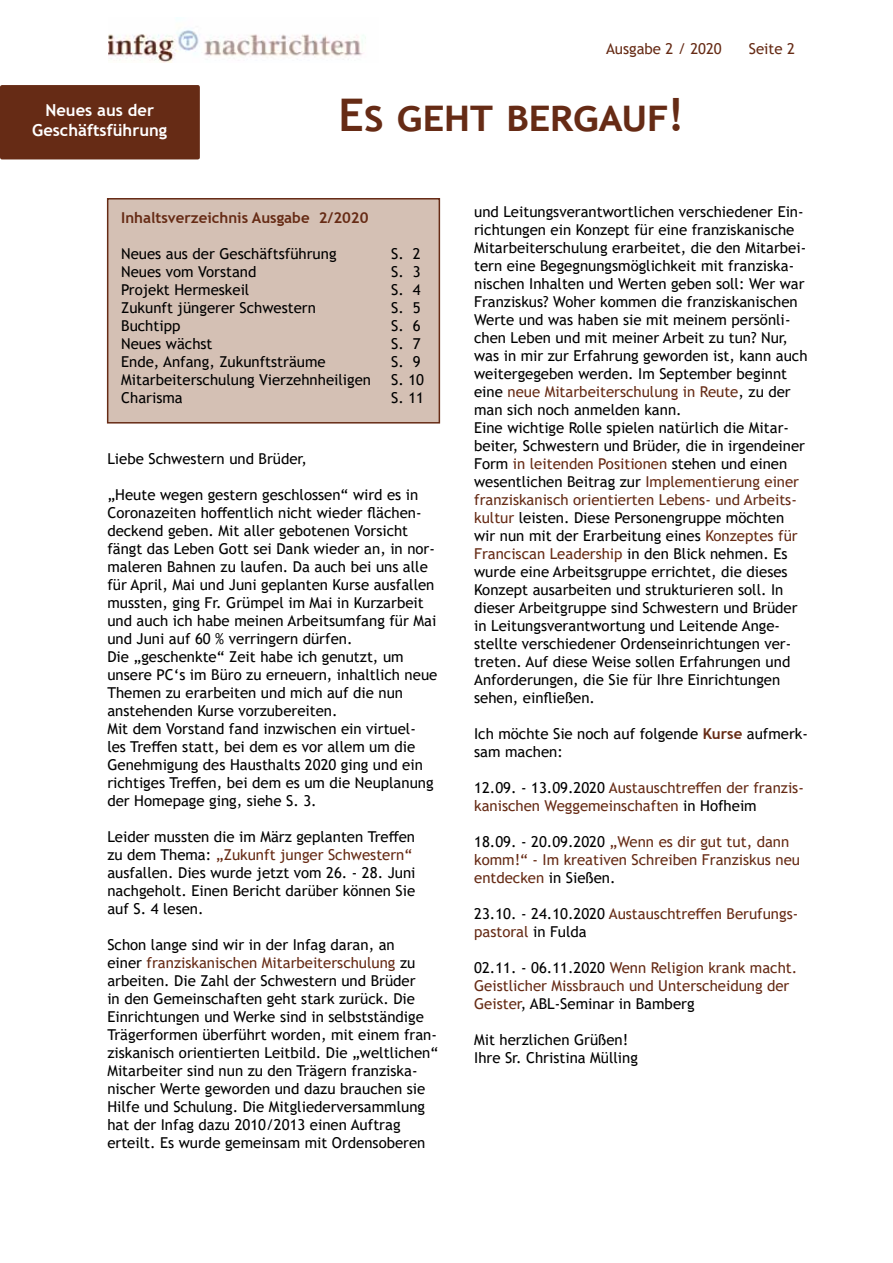
<style>
.page{position:relative;width:893px;height:1263px;background:#fff}
.page>*{position:absolute;margin:0;border:0;box-sizing:border-box;transform-origin:0 0}
.t1{font:700 45px "Trebuchet MS";color:#662b15}
.t2{font:700 16.5px/19.8px "Trebuchet MS";color:#fff;text-align:center}
.t3{font:15px/18px "Trebuchet MS";color:#000}
.t4{font:15px/18px "Trebuchet MS";color:#662b15}
.t5{font:700 15px "Trebuchet MS";color:#662b15}
.s1{color:#662b15}
.s2{font-weight:700;color:#662b15}
.s3{color:#000}
</style>
<div class="page">
<div style="left:0;top:85px;width:200px;height:74px;background:#662b15;border-radius:2px"></div>
<img style="left:108px;top:29px;width:258px;height:33px">
<div style="left:108px;top:199px;width:331px;height:224px;background:#d4c0b4"></div>
<div style="left:107px;top:198px;width:333px;height:225px;border:2px solid #662b15"></div>
<p class="t2" style="left:32px;top:100px;width:136px">Neues aus der<br>Geschäftsführung</p>
<p class="t4" style="left:606px;top:40px;width:117px">Ausgabe 2 / 2020</p>
<p class="t4" style="left:749px;top:40px;width:48px">Seite 2</p>
<h1 class="t1" style="left:338px;top:87px;width:347px">Es geht bergauf!</h1>
<p class="t5" style="left:121px;top:209px;width:249px">Inhaltsverzeichnis Ausgabe 2/2020</p>
<p class="t3" style="left:121px;top:245px;width:217px">Neues aus der Geschäftsführung</p>
<p class="t3" style="left:391px;top:245px;width:31px">S. 2</p>
<p class="t3" style="left:121px;top:263px;width:137px">Neues vom Vorstand</p>
<p class="t3" style="left:391px;top:263px;width:31px">S. 3</p>
<p class="t3" style="left:121px;top:281px;width:130px">Projekt Hermeskeil</p>
<p class="t3" style="left:391px;top:281px;width:31px">S. 4</p>
<p class="t3" style="left:121px;top:299px;width:196px">Zukunft jüngerer Schwestern</p>
<p class="t3" style="left:391px;top:299px;width:31px">S. 5</p>
<p class="t3" style="left:121px;top:317px;width:61px">Buchtipp</p>
<p class="t3" style="left:391px;top:317px;width:31px">S. 6</p>
<p class="t3" style="left:121px;top:335px;width:93px">Neues wächst</p>
<p class="t3" style="left:391px;top:335px;width:31px">S. 7</p>
<p class="t3" style="left:121px;top:353px;width:206px">Ende, Anfang, Zukunftsträume</p>
<p class="t3" style="left:391px;top:353px;width:31px">S. 9</p>
<p class="t3" style="left:121px;top:371px;width:251px">Mitarbeiterschulung Vierzehnheiligen</p>
<p class="t3" style="left:391px;top:371px;width:34px">S. 10</p>
<p class="t3" style="left:121px;top:389px;width:63px">Charisma</p>
<p class="t3" style="left:391px;top:389px;width:34px">S. 11</p>
<p class="t3" style="left:107px;top:450px;width:201px">Liebe Schwestern und Brüder,</p>
<p class="t3" style="left:107px;top:486px;width:331px">„Heute wegen gestern geschlossen“ wird es in Coronazeiten hoffentlich nicht wieder flächen&shy;deckend geben. Mit aller gebotenen Vorsicht fängt das Leben Gott sei Dank wieder an, in nor&shy;maleren Bahnen zu laufen. Da auch bei uns alle für April, Mai und Juni geplanten Kurse ausfallen mussten, ging Fr. Grümpel im Mai in Kurzarbeit und auch ich habe meinen Arbeitsumfang für Mai und Juni auf 60 % verringern dürfen.<br>Die „geschenkte“ Zeit habe ich genutzt, um unsere PC‘s im Büro zu erneuern, inhaltlich neue Themen zu erarbeiten und mich auf die nun anstehenden Kurse vorzubereiten.<br>Mit dem Vorstand fand inzwischen ein virtuel&shy;les Treffen statt, bei dem es vor allem um die Genehmigung des Hausthalts 2020 ging und ein richtiges Treffen, bei dem es um die Neuplanung der Homepage ging, siehe S. 3.</p>
<p class="t3" style="left:107px;top:828px;width:310px">Leider mussten die im März geplanten Treffen zu dem Thema: <span class="s1">„Zukunft junger Schwestern“ </span>ausfallen. Dies wurde jetzt vom 26. - 28. Juni nachgeholt. Einen Bericht darüber können Sie auf S. 4 lesen.</p>
<p class="t3" style="left:107px;top:936px;width:332px">Schon lange sind wir in der Infag daran, an<br>einer <span class="s1">franziskanischen Mitarbeiterschulung</span> zu arbeiten. Die Zahl der Schwestern und Brüder<br>in den Gemeinschaften geht stark zurück. Die Einrichtungen und Werke sind in selbstständige Trägerformen überführt worden, mit einem fran&shy;ziskanisch orientierten Leitbild. Die „weltlichen“ Mitarbeiter sind nun zu den Trägern franziska&shy;nischer Werte geworden und dazu brauchen sie Hilfe und Schulung. Die Mitgliederversammlung hat der Infag dazu 2010/2013 einen Auftrag erteilt. Es wurde gemeinsam mit Ordensoberen</p>
<p class="t3" style="left:474px;top:203px;width:335px">und Leitungsverantwortlichen verschiedener Ein&shy;richtungen ein Konzept für eine franziskanische Mitarbeiterschulung erarbeitet, die den Mitarbei&shy;tern eine Begegnungsmöglichkeit mit franziska&shy;nischen Inhalten und Werten geben soll: Wer war Franziskus? Woher kommen die franziskanischen Werte und was haben sie mit meinem persönli&shy;chen Leben und mit meiner Arbeit zu tun? Nur, was in mir zur Erfahrung geworden ist, kann auch weitergegeben werden. Im September beginnt eine <span class="s1">neue Mitarbeiterschulung in Reute</span>, zu der man sich noch anmelden kann.<br>Eine wichtige Rolle spielen natürlich die Mitar&shy;beiter, Schwestern und Brüder, die in irgendeiner Form <span class="s1">in leitenden Positionen</span> stehen und einen wesentlichen Beitrag zur <span class="s1">Implementierung einer franziskanisch orientierten Lebens- und Arbeits&shy;kultur</span> leisten. Diese Personengruppe möchten wir nun mit der Erarbeitung eines <span class="s1">Konzeptes für Franciscan Leadership</span> in den Blick nehmen. Es wurde eine Arbeitsgruppe errichtet, die dieses Konzept ausarbeiten und strukturieren soll. In dieser Arbeitgruppe sind Schwestern und Brüder in Leitungsverantwortung und Leitende Ange&shy;stellte verschiedener Ordenseinrichtungen ver&shy;treten. Auf diese Weise sollen Erfahrungen und Anforderungen, die Sie für Ihre Einrichtungen sehen, einfließen.</p>
<p class="t3" style="left:474px;top:725px;width:335px">Ich möchte Sie noch auf folgende <span class="s2">Kurse</span> aufmerk&shy;sam machen:</p>
<p class="t4" style="left:474px;top:779px;width:331px"><span class="s3">12.09. - 13.09.2020</span> Austauschtreffen der franzis&shy;kanischen Weggemeinschaften <span class="s3">in Hofheim</span></p>
<p class="t4" style="left:474px;top:833px;width:327px"><span class="s3">18.09. - 20.09.2020</span> „Wenn es dir gut tut, dann komm!“ - Im kreativen Schreiben Franziskus neu entdecken <span class="s3">in Sießen.</span></p>
<p class="t4" style="left:474px;top:905px;width:326px"><span class="s3">23.10. - 24.10.2020</span> Austauschtreffen Berufungs&shy;pastoral <span class="s3">in Fulda</span></p>
<p class="t4" style="left:474px;top:959px;width:325px"><span class="s3">02.11. - 06.11.2020</span> Wenn Religion krank macht.<br>Geistlicher Missbrauch und Unterscheidung der<br>Geister<span class="s3">, ABL-Seminar in Bamberg</span></p>
<p class="t3" style="left:474px;top:1031px;width:165px">Mit herzlichen Grüßen!<br>Ihre Sr. Christina Mülling</p>
</div>
